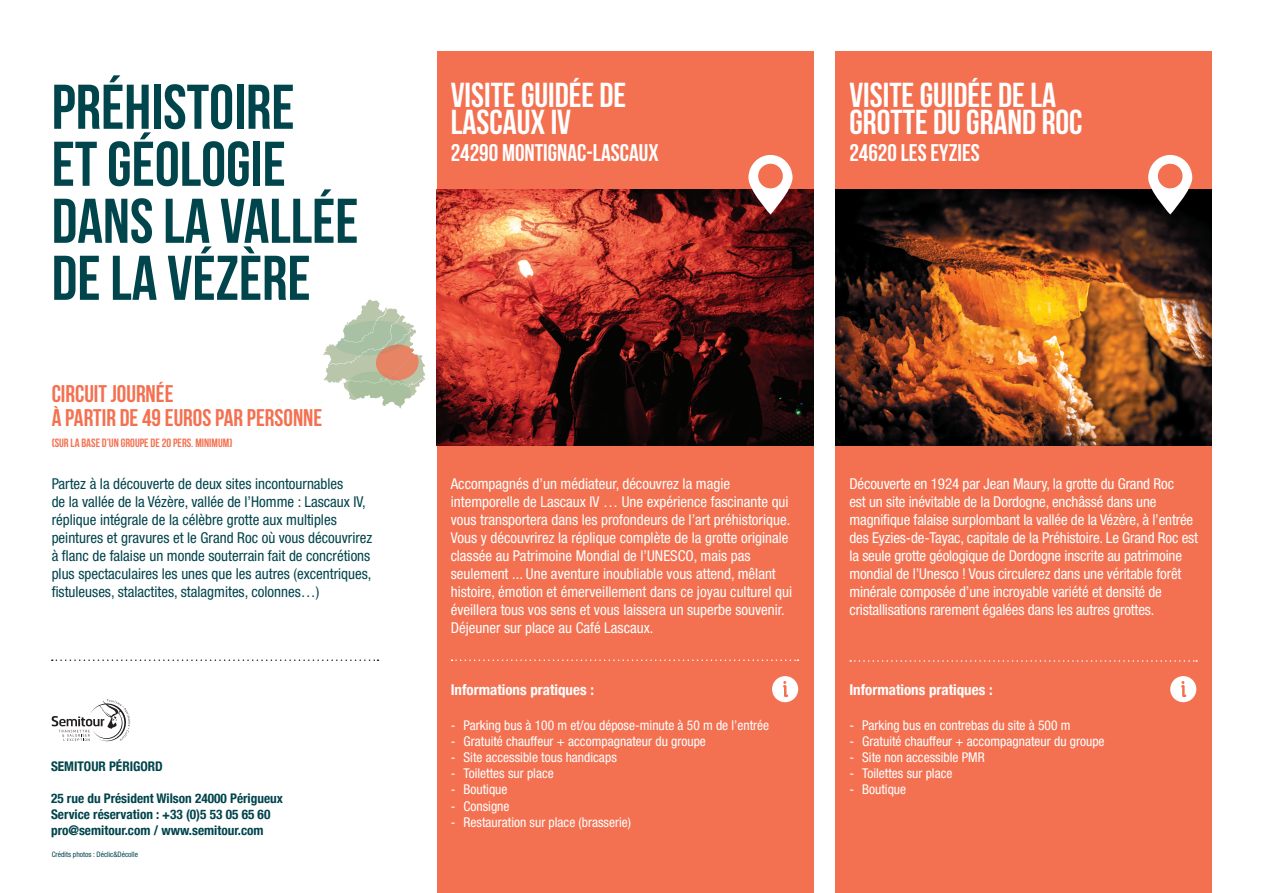
<style>
.page{position:relative;width:1263px;height:893px;background:#fff}
.page>*{position:absolute;margin:0;border:0;box-sizing:border-box;transform-origin:0 0}
.t1{font:700 63px/57px "Bebas Neue";color:#00444c}
.t2{font:700 34.5px/27px "Bebas Neue";color:#fff}
.t3{font:700 24px/24px "Bebas Neue";color:#f37151}
.t4{font:700 24px "Bebas Neue";color:#fff}
.t5{font:condensed 15px/18px "Helvetica Neue LT Std";color:#fff}
.t6{font:condensed 15px/18px "Helvetica Neue LT Std";color:#00444c}
.t7{font:700 condensed 15px "Helvetica Neue";color:#fff}
.t8{font:condensed 13.5px "Helvetica Neue LT Std";color:#fff}
.t9{font:700 condensed 13.35px/15.9px "Helvetica Neue";color:#00444c}
.t10{font:700 12px "Bebas Neue";color:#f37151}
.t11{font:condensed 7.5px "Helvetica Neue LT Std";color:#00444c}
</style>
<div class="page">
<div style="left:836px;top:51px;width:376px;height:842px;background:#f37151"></div>
<img style="left:836px;top:189px;width:376px;height:257px">
<div style="left:437px;top:51px;width:376px;height:842px;background:#f37151"></div>
<svg style="left:323px;top:300px;width:102px;height:108px"></svg>
<svg style="left:52px;top:699px;width:79px;height:43px"></svg>
<svg style="left:52px;top:659px;width:326px;height:2px"></svg>
<svg style="left:451px;top:659px;width:347px;height:2px"></svg>
<svg style="left:1148px;top:155px;width:44px;height:59px"></svg>
<svg style="left:850px;top:660px;width:347px;height:2px"></svg>
<img style="left:437px;top:189px;width:376px;height:257px">
<svg style="left:748px;top:155px;width:44px;height:59px"></svg>
<svg style="left:772px;top:676px;width:26px;height:26px"></svg>
<svg style="left:1170px;top:676px;width:26px;height:26px"></svg>
<h1 class="t1" style="left:52px;top:78px;width:308px">PRÉHISTOIRE<br>ET GÉOLOGIE<br>DANS LA VALLÉE<br>DE LA VÉZÈRE</h1>
<h3 class="t3" style="left:52px;top:381px;width:272px">CIRCUIT JOURNÉE<br>À PARTIR DE 49 EUROS PAR PERSONNE</h3>
<p class="t10" style="left:52px;top:436px;width:182px">(SUR LA BASE D’UN GROUPE DE 20 PERS. MINIMUM)</p>
<p class="t6" style="left:52px;top:475px;width:322px">Partez à la découverte de deux sites incontournables<br>de la vallée de la Vézère, vallée de l’Homme : Lascaux IV, réplique intégrale de la célèbre grotte aux multiples peintures et gravures et le Grand Roc où vous découvrirez à flanc de falaise un monde souterrain fait de concrétions plus spectaculaires les unes que les autres (excentriques, fistuleuses, stalactites, stalagmites, colonnes…)</p>
<p class="t9" style="left:51px;top:758px;width:113px">SEMITOUR PÉRIGORD</p>
<p class="t9" style="left:51px;top:789px;width:233px">25 rue du Président Wilson 24000 Périgueux<br>Service réservation : +33 (0)5 53 05 65 60 pro@semitour.com / www.semitour.com</p>
<p class="t11" style="left:52px;top:849px;width:88px">Crédits photos : Déclic&amp;Décolle</p>
<h2 class="t2" style="left:451px;top:82px;width:177px">VISITE GUIDÉE DE<br>LASCAUX IV</h2>
<h3 class="t4" style="left:451px;top:140px;width:209px">24290 MONTIGNAC-LASCAUX</h3>
<h2 class="t2" style="left:849px;top:82px;width:235px">VISITE GUIDÉE DE LA<br>GROTTE DU GRAND ROC</h2>
<h3 class="t4" style="left:849px;top:140px;width:132px">24620 LES EYZIES</h3>
<p class="t5" style="left:451px;top:475px;width:343px">Accompagnés d’un médiateur, découvrez la magie intemporelle de Lascaux IV … Une expérience fascinante qui vous transportera dans les profondeurs de l’art préhistorique.<br>Vous y découvrirez la réplique complète de la grotte originale classée au Patrimoine Mondial de l’UNESCO, mais pas seulement ... Une aventure inoubliable vous attend, mêlant histoire, émotion et émerveillement dans ce joyau culturel qui éveillera tous vos sens et vous laissera un superbe souvenir.<br>Déjeuner sur place au Café Lascaux.</p>
<p class="t7" style="left:451px;top:678px;width:145px">Informations pratiques :</p>
<p class="t8" style="left:451px;top:717px;width:320px">- Parking bus à 100 m et/ou dépose-minute à 50 m de l’entrée</p>
<p class="t8" style="left:451px;top:733px;width:257px">- Gratuité chauffeur + accompagnateur du groupe</p>
<p class="t8" style="left:451px;top:749px;width:168px">- Site accessible tous handicaps</p>
<p class="t8" style="left:451px;top:766px;width:104px">- Toilettes sur place</p>
<p class="t8" style="left:451px;top:782px;width:58px">- Boutique</p>
<p class="t8" style="left:451px;top:798px;width:60px">- Consigne</p>
<p class="t8" style="left:451px;top:814px;width:182px">- Restauration sur place (brasserie)</p>
<p class="t5" style="left:849px;top:475px;width:350px">Découverte en 1924 par Jean Maury, la grotte du Grand Roc<br>est un site inévitable de la Dordogne, enchâssé dans une magnifique falaise surplombant la vallée de la Vézère, à l’entrée des Eyzies-de-Tayac, capitale de la Préhistoire. Le Grand Roc est la seule grotte géologique de Dordogne inscrite au patrimoine mondial de l’Unesco ! Vous circulerez dans une véritable forêt minérale composée d’une incroyable variété et densité de cristallisations rarement égalées dans les autres grottes.</p>
<p class="t7" style="left:849px;top:678px;width:145px">Informations pratiques :</p>
<p class="t8" style="left:849px;top:717px;width:223px">- Parking bus en contrebas du site à 500 m</p>
<p class="t8" style="left:849px;top:733px;width:257px">- Gratuité chauffeur + accompagnateur du groupe</p>
<p class="t8" style="left:849px;top:749px;width:137px">- Site non accessible PMR</p>
<p class="t8" style="left:849px;top:766px;width:104px">- Toilettes sur place</p>
<p class="t8" style="left:849px;top:782px;width:58px">- Boutique</p>
</div>
